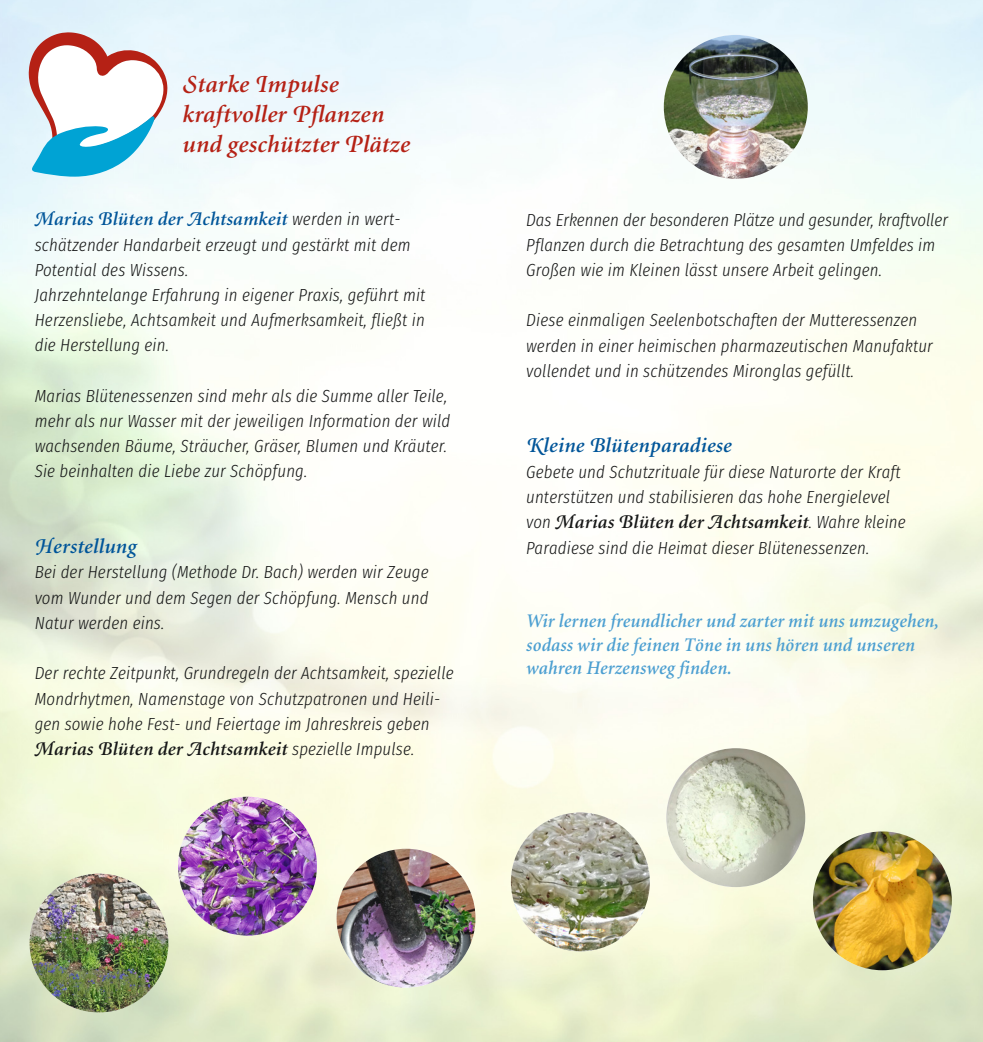
<style>
.page{position:relative;width:983px;height:1042px;background:#fff}
.page>*{position:absolute;margin:0;border:0;box-sizing:border-box;transform-origin:0 0}
.t1{font:italic 600 24.5px/29.8px "Minion";letter-spacing:.01em;color:#b52115}
.t2{font:italic 600 21px "Minion";letter-spacing:.01em;color:#059}
.t3{font:italic 600 19.25px/23.1px "Minion";letter-spacing:.01em;color:#4c9fd1;scale:.95 1}
.t4{font:italic 600 19.25px "Minion";letter-spacing:.01em;color:#151616}
.t5{font:italic 600 19.25px "Minion";letter-spacing:.01em;color:#059}
.t6{font:italic 300 17.5px/25.2px "Fira Sans Condensed";letter-spacing:.01em;color:#151616}
.s1{font-family:"Minion Swash"}
.s2{font-family:"Fira Sans Condensed";font-weight:300;font-size:17.5px;color:#151616}
.s3{font-family:"Fira Sans Condensed";font-weight:300;font-size:17.5px}
</style>
<div class="page">
<img style="left:0;top:0;width:982px;height:1041px">
<svg style="left:29px;top:32px;width:138px;height:145px"></svg>
<img style="left:29px;top:873px;width:139px;height:139px;border-radius:50%">
<img style="left:178px;top:797px;width:139px;height:138px;border-radius:50%">
<img style="left:336px;top:849px;width:139px;height:138px;border-radius:50%">
<img style="left:510px;top:812px;width:139px;height:139px;border-radius:50%">
<img style="left:666px;top:748px;width:139px;height:139px;border-radius:50%">
<img style="left:812px;top:831px;width:139px;height:139px;border-radius:50%">
<img style="left:663px;top:35px;width:144px;height:144px;border-radius:50%">
<h1 class="t1" style="left:182px;top:72px;width:229px"><span class="s1">S</span>tarke <span class="s1">I</span>mpulse kraftvoller <span class="s1">P</span>flanzen und geschützter <span class="s1">P</span>lätze</h1>
<p class="t5" style="left:35px;top:211px;width:367px"><span class="s1">M</span>arias <span class="s1">B</span>lüten der <span class="s1">A</span>chtsamkeit <span class="s2">werden in wert -</span></p>
<p class="t6" style="left:35px;top:233px;width:392px">schätzender Handarbeit erzeugt und gestärkt mit dem Potential des Wissens.<br>Jahrzehntelange Erfahrung in eigener Praxis, geführt mit Herzensliebe, Achtsamkeit und Aufmerksamkeit, fließt in die Herstellung ein.</p>
<p class="t6" style="left:35px;top:384px;width:417px">Marias Blütenessenzen sind mehr als die Summe aller Teile, mehr als nur Wasser mit der jeweiligen Information der wild wachsenden Bäume, Sträucher, Gräser, Blumen und Kräuter.<br>Sie beinhalten die Liebe zur Schöpfung.</p>
<p class="t2" style="left:35px;top:538px;width:103px"><span class="s1">H</span>erstellung</p>
<p class="t6" style="left:35px;top:561px;width:395px;text-align:justify">Bei der Herstellung (Methode Dr. Bach) werden wir Zeuge vom Wunder und dem Segen der Schöpfung. Mensch und Natur werden eins.</p>
<p class="t6" style="left:35px;top:662px;width:420px">Der rechte Zeitpunkt, Grundregeln der Achtsamkeit, spezielle<br>Mondrhytmen, Namenstage von Schutzpatronen und Heili&shy;gen sowie hohe Fest- und Feiertage im Jahreskreis geben</p>
<p class="t4" style="left:35px;top:741px;width:381px"><span class="s1">M</span>arias <span class="s1">B</span>lüten der <span class="s1">A</span>chtsamkeit <span class="s3">spezielle Impulse.</span></p>
<p class="t6" style="left:526px;top:208px;width:423px">Das Erkennen der besonderen Plätze und gesunder, kraftvoller<br>Pflanzen durch die Betrachtung des gesamten Umfeldes im<br>Großen wie im Kleinen lässt unsere Arbeit gelingen.</p>
<p class="t6" style="left:526px;top:309px;width:408px">Diese einmaligen Seelenbotschaften der Mutteressenzen werden in einer heimischen pharmazeutischen Manufaktur vollendet und in schützendes Mironglas gefüllt.</p>
<p class="t2" style="left:526px;top:437px;width:207px"><span class="s1">K</span>leine <span class="s1">B</span>lütenparadiese</p>
<p class="t6" style="left:526px;top:461px;width:376px">Gebete und Schutzrituale für diese Naturorte der Kraft unterstützen und stabilisieren das hohe Energie level</p>
<p class="t4" style="left:526px;top:515px;width:381px"><span class="s3">von</span> <span class="s1">M</span>arias <span class="s1">B</span>lüten der <span class="s1">A</span>chtsamkeit<span class="s3">. Wahre kleine</span></p>
<p class="t6" style="left:526px;top:536px;width:344px">Paradiese sind die Heimat dieser Blütenessenzen.</p>
<p class="t3" style="left:526px;top:611px;width:436px">Wir lernen freundlicher und zarter mit uns umzugehen, sodass wir die feinen Töne in uns hören und unseren wahren Herzensweg finden.</p>
</div>
